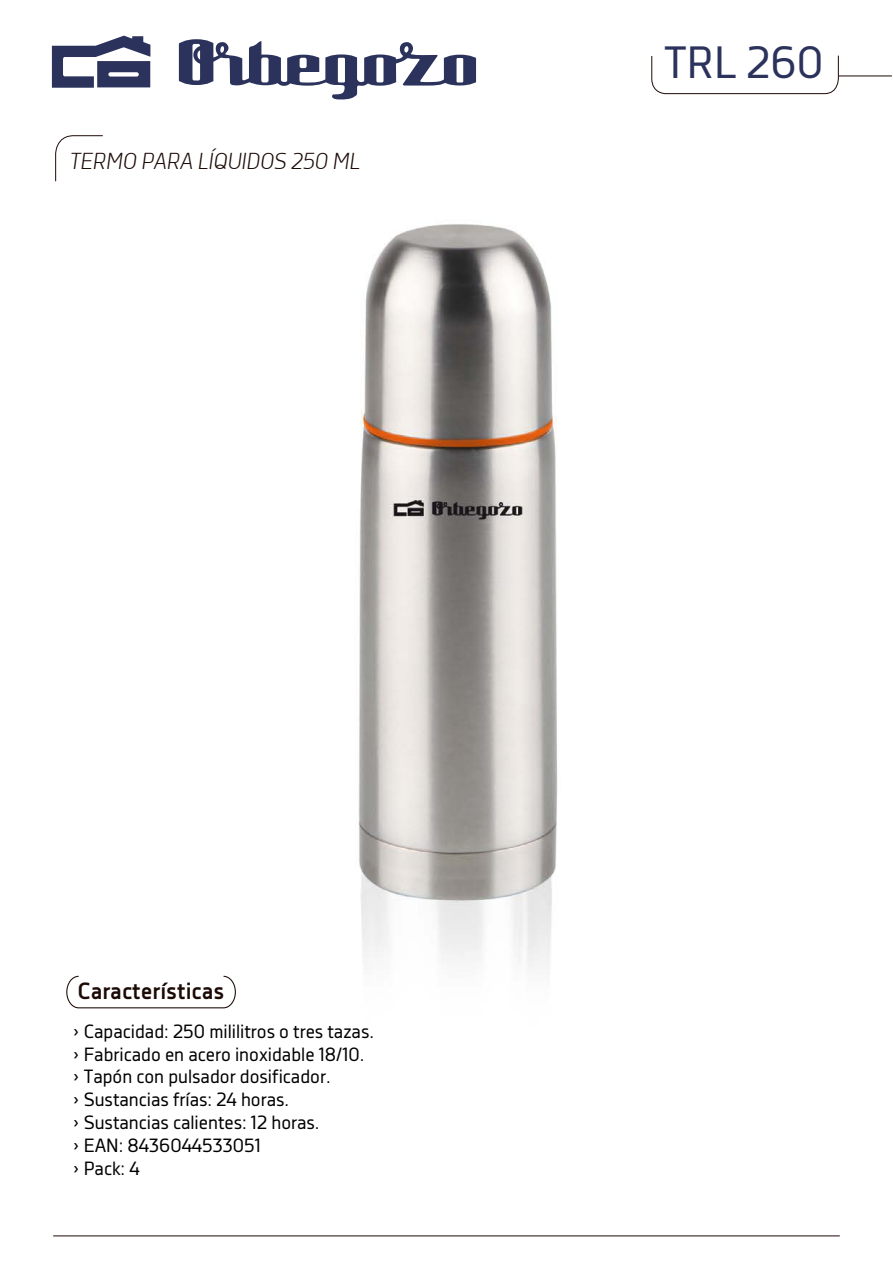
<style>
.page{position:relative;width:893px;height:1263px;background:#fff}
.page>*{position:absolute;margin:0;border:0;box-sizing:border-box;transform-origin:0 0}
.t1{font:45px "Decima Nova";color:#2b325b}
.t2{font:700 23.25px "Decima Nova";color:#1c0a05}
.t3{font:italic 300 22.5px "Decima Nova";color:#1c0a05}
.t4{font:19.05px/22.8px "Decima Nova";color:#000}
</style>
<div class="page">
<img style="left:359px;top:58px;width:199px;height:912px">
<hr style="left:53px;top:1235px;width:787px;height:1px;background:#1c0a05">
<hr style="left:839px;top:76px;width:53px;height:1px;background:#1c0a05">
<svg style="left:651px;top:55px;width:188px;height:39px"></svg>
<svg style="left:55px;top:135px;width:48px;height:47px"></svg>
<svg style="left:52px;top:36px;width:98px;height:52px"></svg>
<svg style="left:179px;top:39px;width:297px;height:61px"></svg>
<svg style="left:66px;top:976px;width:170px;height:32px"></svg>
<p class="t3" style="left:70px;top:148px;width:292px">TERMO PARA LÍQUIDOS 250 ML</p>
<h1 class="t1" style="left:664px;top:36px;width:161px">TRL 260</h1>
<p class="t2" style="left:78px;top:978px;width:149px">Características</p>
<p class="t4" style="left:73px;top:1019px;width:303px">› Capacidad: 250 mililitros o tres tazas. › Fabricado en acero inoxidable 18/10. › Tapón con pulsador dosificador.<br>› Sustancias frías: 24 horas.<br>› Sustancias calientes: 12 horas.<br>› EAN: 8436044533051<br>› Pack: 4</p>
</div>
